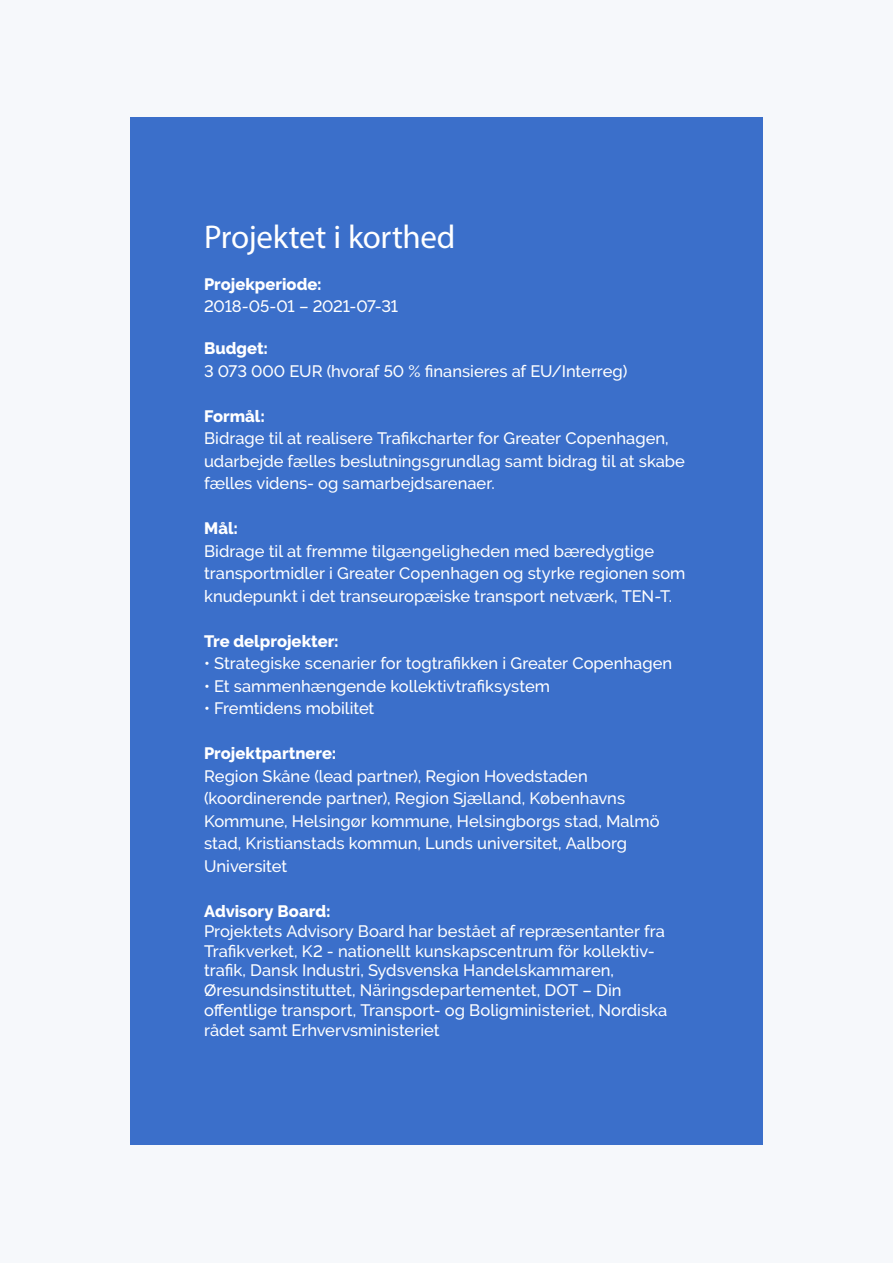
<style>
.page{position:relative;width:893px;height:1263px;background:#f6f8fb}
.page>*{position:absolute;margin:0;border:0;box-sizing:border-box;transform-origin:0 0}
.Box_text{font:33px "Myriad Pro";letter-spacing:-.01em;color:#fff}
.Box_text-2{font:500 16.5px/22.5px "Raleway";color:#fff}
.Box_text-3{font:800 16.5px "Raleway";color:#fff}
</style>
<div class="page">
<div style="left:130px;top:118px;width:633px;height:1027px;background:#3b6fca"></div>
<p class="Box_text" style="left:204px;top:217px;width:253px">Projektet i korthed</p>
<p class="Box_text-3" style="left:204px;top:274px;width:119px">Projekperiode:</p>
<p class="Box_text-2" style="left:204px;top:295px;width:196px">2018-05-01 – 2021-07-31</p>
<p class="Box_text-3" style="left:204px;top:339px;width:65px">Budget:</p>
<p class="Box_text-2" style="left:204px;top:360px;width:425px">3 073 000 EUR (hvoraf 50 % finansieres af EU/Interreg)</p>
<p class="Box_text-3" style="left:204px;top:407px;width:62px">Formål:</p>
<p class="Box_text-2" style="left:204px;top:427px;width:482px">Bidrage til at realisere Trafikcharter for Greater Copenhagen, udarbejde fælles beslutningsgrundlag samt bidrag til at skabe fælles videns- og samarbejdsarenaer.</p>
<p class="Box_text-3" style="left:204px;top:519px;width:35px">Mål:</p>
<p class="Box_text-2" style="left:204px;top:540px;width:483px">Bidrage til at fremme tilgængeligheden med bæredygtige transportmidler i Greater Copenhagen og styrke regionen som knudepunkt i det transeuropæiske transport netværk, TEN-T.</p>
<p class="Box_text-3" style="left:204px;top:632px;width:136px">Tre delprojekter:</p>
<p class="Box_text-2" style="left:204px;top:652px;width:470px">• Strategiske scenarier for togtrafikken i Greater Copenhagen</p>
<p class="Box_text-2" style="left:204px;top:675px;width:347px">• Et sammenhængende kollektivtrafiksystem</p>
<p class="Box_text-2" style="left:204px;top:697px;width:172px">• Fremtidens mobilitet</p>
<p class="Box_text-3" style="left:204px;top:744px;width:134px">Projektpartnere:</p>
<p class="Box_text-2" style="left:204px;top:765px;width:457px">Region Skåne (lead partner), Region Hovedstaden (koordinerende partner), Region Sjælland, Københavns Kommune, Helsingør kommune, Helsingborgs stad, Malmö stad, Kristianstads kommun, Lunds universitet, Aalborg Universitet</p>
<p class="Box_text-3" style="left:204px;top:902px;width:128px">Advisory Board:</p>
<p class="Box_text-2" style="left:204px;top:921px;width:465px;line-height:19.8px">Projektets Advisory Board har bestået af repræsentanter fra Trafikverket, K2 - nationellt kunskapscentrum för kollektiv&shy;trafik, Dansk Industri, Sydsvenska Handelskammaren, Øresundsinstituttet, Näringsdepartementet, DOT – Din offentlige transport, Transport- og Boligministeriet, Nordiska rådet samt Erhvervsministeriet</p>
</div>
